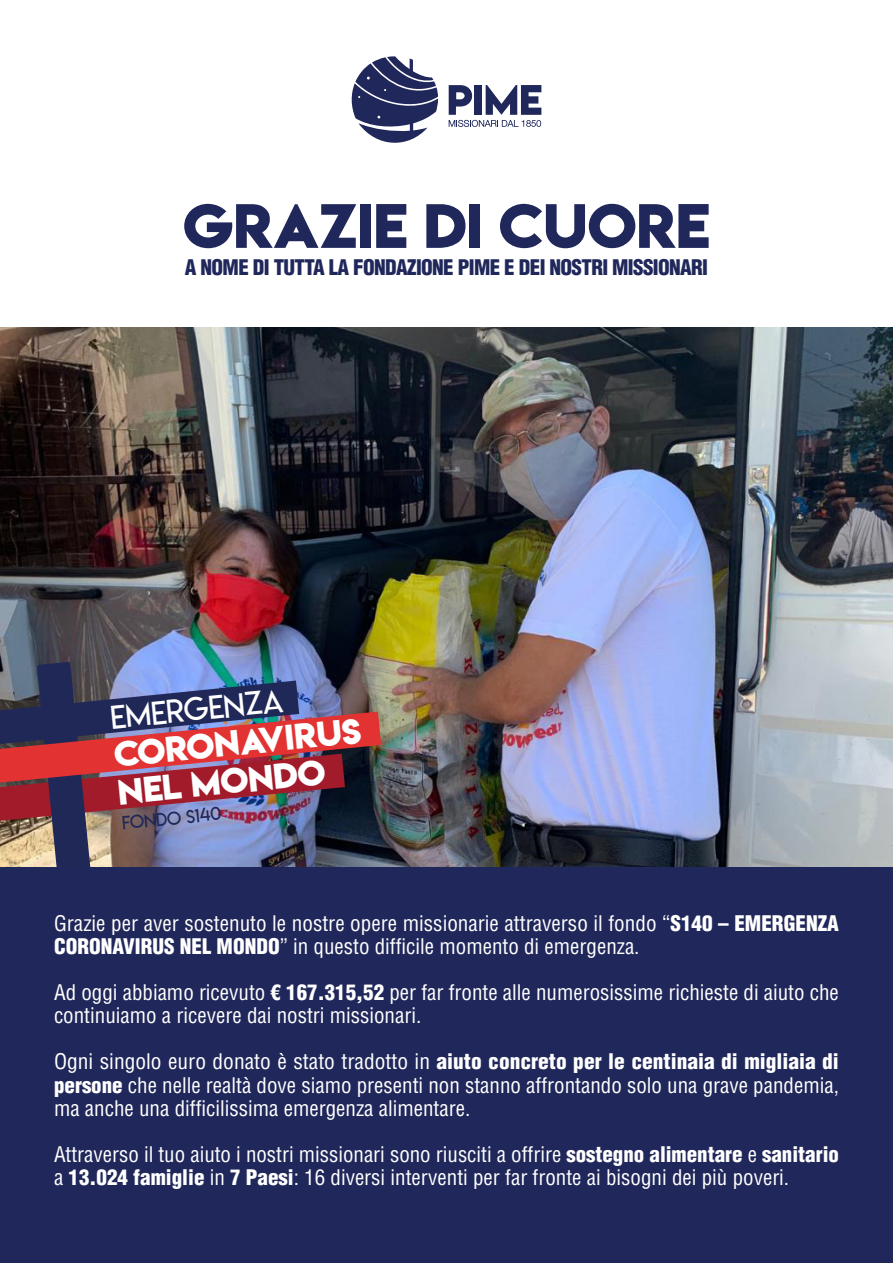
<style>
.page{position:relative;width:893px;height:1263px;background:#fff}
.page>*{position:absolute;margin:0;border:0;box-sizing:border-box;transform-origin:0 0}
.t1{font:55.5px "Lemon Milkbold";color:#20275a}
.t2{font:31.65px/37.7px "Lemon Milkbold";color:#fff}
.t3{font:condensed 21px/23.1px "Helvetica LT Std";color:#fff}
.t4{font:900 condensed 21px "Helvetica LT Std";letter-spacing:-.03em;color:#20275a}
.t5{font:18.15px "Lemon Milklight";color:#1f2857}
.s1{font-family:"Lemon Milklight"}
.s2{font-weight:900}
</style>
<div class="page">
<svg style="left:449px;top:85px;width:92px;height:42px"></svg>
<svg style="left:351px;top:56px;width:87px;height:87px"></svg>
<img style="left:0;top:327px;width:893px;height:540px">
<img style="left:0;top:662px;width:381px;height:205px">
<div style="left:0;top:867px;width:893px;height:396px;background:#20275a"></div>
<p class="t1" style="left:183px;top:186px;width:528px">GRAZIE DI CUORE</p>
<p class="t4" style="left:185px;top:254px;width:525px">A NOME DI TUTTA LA FONDAZIONE PIME E DEI NOSTRI MISSIONARI</p>
<p class="t2" style="left:108px;top:699px;width:250px;rotate:-6deg"><span class="s1">emergenza </span>coronavirus nel mondo</p>
<p class="t5" style="left:121px;top:812px;width:101px;rotate:-6deg">fondo s140</p>
<p class="t3" style="left:54px;top:911px;width:786px">Grazie per aver sostenuto le nostre opere missionarie attraverso il fondo “<span class="s2">S140 – EMERGENZA<br>CORONAVIRUS NEL MONDO</span>” in questo difficile momento di emergenza.</p>
<p class="t3" style="left:54px;top:981px;width:786px">Ad oggi abbiamo ricevuto <span class="s2">€ 167.315,52</span> per far fronte alle numerosissime richieste di aiuto che continuiamo a ricevere dai nostri missionari.</p>
<p class="t3" style="left:54px;top:1050px;width:786px;text-align:justify">Ogni singolo euro donato è stato tradotto in <span class="s2">aiuto concreto per le centinaia di migliaia di persone</span> che nelle realtà dove siamo presenti non stanno affrontando solo una grave pandemia, ma anche una difficilissima emergenza alimentare.</p>
<p class="t3" style="left:54px;top:1142px;width:786px">Attraverso il tuo aiuto i nostri missionari sono riusciti a offrire <span class="s2">sostegno alimentare</span> e <span class="s2">sanitario </span>a <span class="s2">13.024 famiglie</span> in <span class="s2">7 Paesi</span>: 16 diversi interventi per far fronte ai bisogni dei più poveri.</p>
</div>
